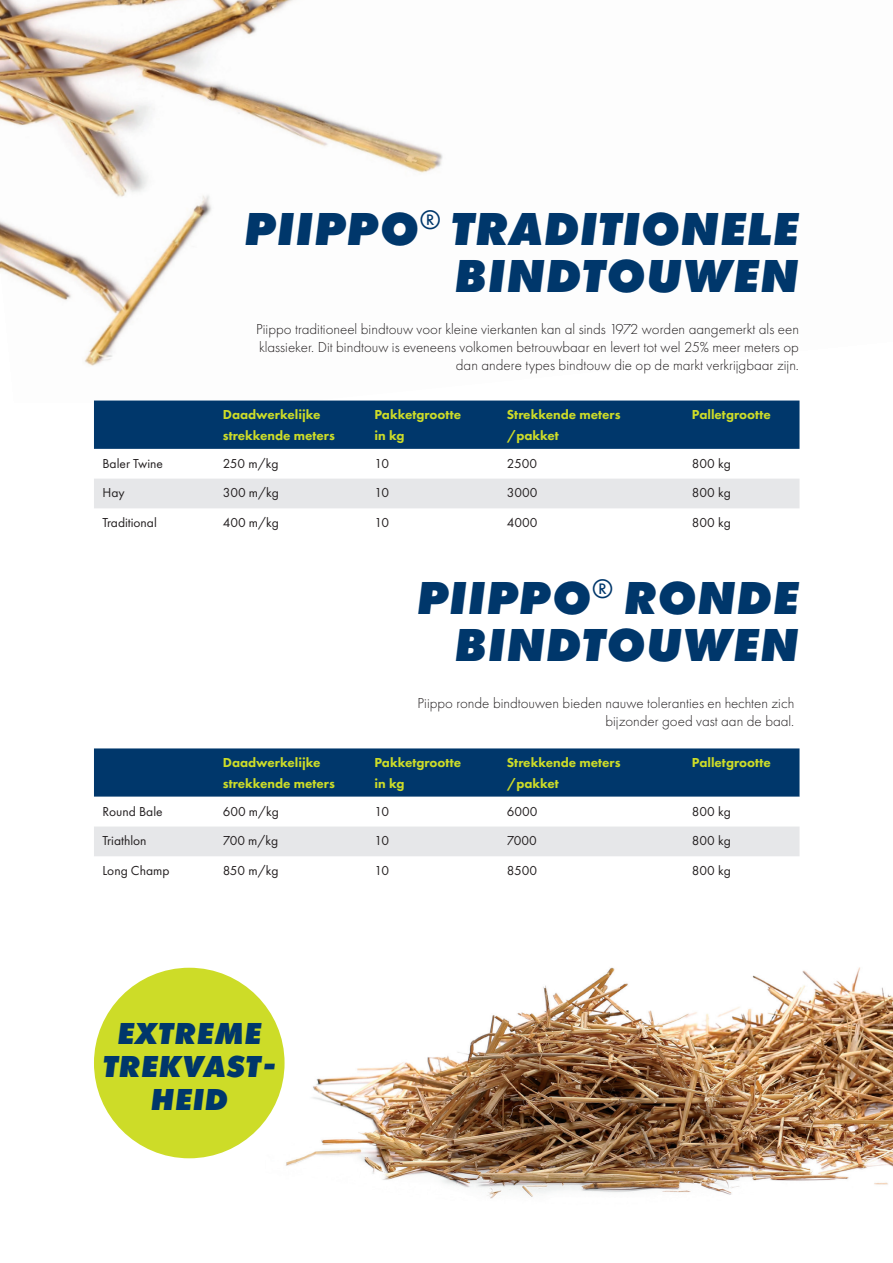
<style>
.page{position:relative;width:893px;height:1263px;background:#fff}
.page>*{position:absolute;margin:0;border:0;box-sizing:border-box;transform-origin:0 0}
.t1{font:italic 800 48px/46.5px "Futura PT";letter-spacing:.01em;color:#00376b;text-align:right}
.t2{font:italic 800 31.5px/33px "Futura PT";letter-spacing:.01em;color:#00376b;text-align:center}
.Leipis{font:300 15px/18px "Futura PT";color:#231f20;text-align:right}
.Leipis-2{font:800 13.5px "Futura PT";color:#cddc28}
.Leipis-3{font:13.5px "Futura PT";color:#231f20}
</style>
<div class="page">
<img style="left:0;top:0;width:800px;height:403px">
<img style="left:0;top:151px;width:21px;height:252px">
<div style="left:94px;top:400px;width:705px;height:49px;background:#00376b"></div>
<div style="left:94px;top:479px;width:705px;height:29px;background:#e6e7e9"></div>
<div style="left:94px;top:748px;width:705px;height:49px;background:#00376b"></div>
<div style="left:94px;top:826px;width:705px;height:30px;background:#e6e7e9"></div>
<img style="left:261px;top:967px;width:632px;height:232px">
<div style="left:94px;top:968px;width:191px;height:190px;background:#cddc28;border-radius:50%"></div>
<p class="t1" style="left:244px;top:205px;width:556px">PIIPPO<sup>®</sup> TRADITIONELE<br>BINDTOUWEN</p>
<p class="Leipis" style="left:256px;top:320px;width:544px">Piippo traditioneel bindtouw voor kleine vierkanten kan al sinds 1972 worden aangemerkt als een klassieker. Dit bindtouw is eveneens volkomen betrouwbaar en levert tot wel 25% meer meters op dan andere types bindtouw die op de markt verkrijgbaar zijn.</p>
<p class="Leipis-2" style="left:223px;top:406px;width:99px">Daadwerkelijke</p>
<p class="Leipis-2" style="left:223px;top:427px;width:114px">strekkende meters</p>
<p class="Leipis-2" style="left:374px;top:406px;width:88px">Pakketgrootte</p>
<p class="Leipis-2" style="left:374px;top:427px;width:32px">in kg</p>
<p class="Leipis-2" style="left:507px;top:406px;width:115px">Strekkende meters</p>
<p class="Leipis-2" style="left:507px;top:427px;width:54px">/pakket</p>
<p class="Leipis-2" style="left:692px;top:406px;width:80px">Palletgrootte</p>
<p class="Leipis-3" style="left:102px;top:455px;width:62px">Baler Twine</p>
<p class="Leipis-3" style="left:223px;top:455px;width:57px">250 m/kg</p>
<p class="Leipis-3" style="left:374px;top:455px;width:16px">10</p>
<p class="Leipis-3" style="left:507px;top:455px;width:32px">2500</p>
<p class="Leipis-3" style="left:692px;top:455px;width:40px">800 kg</p>
<p class="Leipis-3" style="left:102px;top:485px;width:24px">Hay</p>
<p class="Leipis-3" style="left:223px;top:485px;width:58px">300 m/kg</p>
<p class="Leipis-3" style="left:374px;top:485px;width:16px">10</p>
<p class="Leipis-3" style="left:507px;top:485px;width:32px">3000</p>
<p class="Leipis-3" style="left:692px;top:485px;width:40px">800 kg</p>
<p class="Leipis-3" style="left:102px;top:515px;width:56px">Traditional</p>
<p class="Leipis-3" style="left:223px;top:515px;width:58px">400 m/kg</p>
<p class="Leipis-3" style="left:374px;top:515px;width:16px">10</p>
<p class="Leipis-3" style="left:507px;top:515px;width:32px">4000</p>
<p class="Leipis-3" style="left:692px;top:515px;width:40px">800 kg</p>
<p class="t1" style="left:416px;top:574px;width:384px">PIIPPO<sup>®</sup> RONDE<br>BINDTOUWEN</p>
<p class="Leipis-2" style="left:223px;top:754px;width:99px">Daadwerkelijke</p>
<p class="Leipis-2" style="left:223px;top:775px;width:114px">strekkende meters</p>
<p class="Leipis" style="left:418px;top:694px;width:378px">Piippo ronde bindtouwen bieden nauwe toleranties en hechten zich bijzonder goed vast aan de baal.</p>
<p class="Leipis-2" style="left:374px;top:754px;width:88px">Pakketgrootte</p>
<p class="Leipis-2" style="left:374px;top:775px;width:32px">in kg</p>
<p class="Leipis-2" style="left:507px;top:754px;width:115px">Strekkende meters</p>
<p class="Leipis-2" style="left:507px;top:775px;width:54px">/pakket</p>
<p class="Leipis-2" style="left:692px;top:754px;width:80px">Palletgrootte</p>
<p class="Leipis-3" style="left:102px;top:803px;width:62px">Round Bale</p>
<p class="Leipis-3" style="left:223px;top:803px;width:58px">600 m/kg</p>
<p class="Leipis-3" style="left:374px;top:803px;width:16px">10</p>
<p class="Leipis-3" style="left:507px;top:803px;width:32px">6000</p>
<p class="Leipis-3" style="left:692px;top:803px;width:40px">800 kg</p>
<p class="Leipis-3" style="left:102px;top:833px;width:46px">Triathlon</p>
<p class="Leipis-3" style="left:223px;top:833px;width:57px">700 m/kg</p>
<p class="Leipis-3" style="left:374px;top:833px;width:16px">10</p>
<p class="Leipis-3" style="left:507px;top:833px;width:31px">7000</p>
<p class="Leipis-3" style="left:692px;top:833px;width:40px">800 kg</p>
<p class="Leipis-3" style="left:102px;top:863px;width:69px">Long Champ</p>
<p class="Leipis-3" style="left:223px;top:863px;width:57px">850 m/kg</p>
<p class="Leipis-3" style="left:374px;top:863px;width:16px">10</p>
<p class="Leipis-3" style="left:507px;top:863px;width:32px">8500</p>
<p class="Leipis-3" style="left:692px;top:863px;width:40px">800 kg</p>
<p class="t2" style="left:103px;top:1016px;width:174px">EXTREME<br>TREKVAST-<br>HEID</p>
</div>
